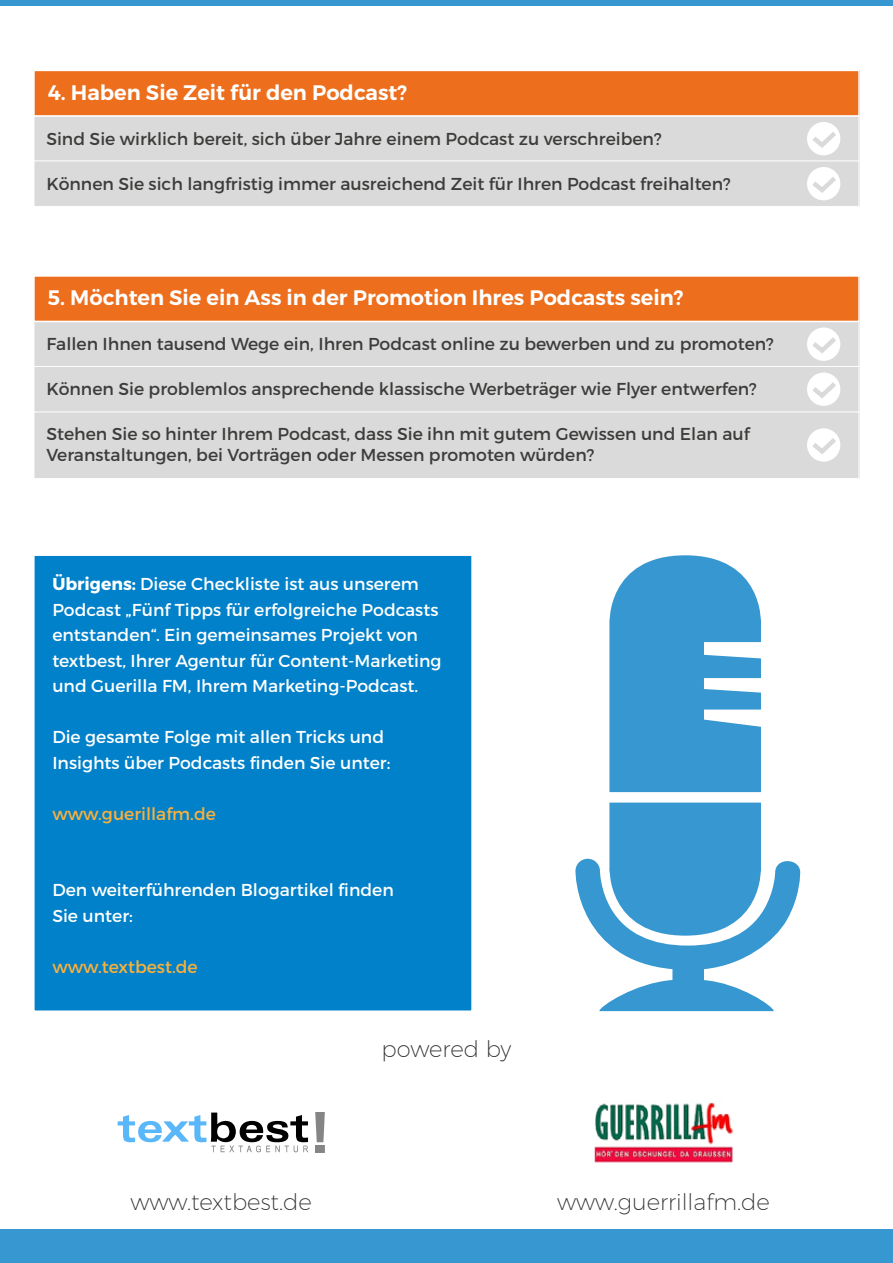
<style>
.page{position:relative;width:893px;height:1263px;background:#fff}
.page>*{position:absolute;margin:0;border:0;box-sizing:border-box;transform-origin:0 0}
.t1{font:200 22.65px "Montserrat";color:#2e2d2b}
.t2{font:600 21px "Montserrat";color:#fff}
.t3{font:17.25px/20.7px "Montserrat";color:#3c3c3b}
.t4{font:17.25px/25.5px "Montserrat";color:#fff}
.t5{font:17.25px "Montserrat";color:#fbb03b}
.s1{font-weight:700}
</style>
<div class="page">
<svg style="left:575px;top:803px;width:226px;height:208px"></svg>
<svg style="left:609px;top:555px;width:153px;height:237px;background:#52a5d7"></svg>
<svg style="left:315px;top:1112px;width:10px;height:30px"></svg>
<div style="left:316px;top:1145px;width:9px;height:8px;background:#858585"></div>
<svg style="left:117px;top:1112px;width:191px;height:40px"></svg>
<img style="left:594px;top:1102px;width:140px;height:61px">
<div style="left:0;top:1230px;width:893px;height:33px;background:#3797d1"></div>
<div style="left:0;top:0;width:893px;height:6px;background:#3797d1"></div>
<div style="left:34px;top:116px;width:825px;height:45px;background:#dadada"></div>
<div style="left:34px;top:116px;width:825px;height:46px;border:1px solid #fff"></div>
<div style="left:807px;top:122px;width:33px;height:33px;background:#fff;border-radius:50%"></div>
<svg style="left:807px;top:127px;width:34px;height:24px"></svg>
<div style="left:34px;top:161px;width:825px;height:45px;background:#dadada"></div>
<div style="left:34px;top:161px;width:825px;height:46px;border:1px solid #fff"></div>
<div style="left:807px;top:167px;width:33px;height:33px;background:#fff;border-radius:50%"></div>
<svg style="left:807px;top:172px;width:34px;height:24px"></svg>
<div style="left:34px;top:70px;width:825px;height:46px;background:#ed6e1c"></div>
<div style="left:33px;top:70px;width:827px;height:47px;border:2px solid #fff"></div>
<div style="left:34px;top:411px;width:825px;height:67px;background:#dadada"></div>
<div style="left:34px;top:411px;width:825px;height:68px;border:1px solid #fff"></div>
<div style="left:807px;top:428px;width:33px;height:34px;background:#fff;border-radius:50%"></div>
<svg style="left:807px;top:433px;width:34px;height:24px"></svg>
<div style="left:34px;top:321px;width:825px;height:46px;background:#dadada"></div>
<div style="left:807px;top:327px;width:33px;height:34px;background:#fff;border-radius:50%"></div>
<svg style="left:807px;top:332px;width:34px;height:24px"></svg>
<div style="left:34px;top:366px;width:825px;height:46px;background:#dadada"></div>
<div style="left:34px;top:366px;width:825px;height:46px;border:1px solid #fff"></div>
<div style="left:807px;top:372px;width:33px;height:34px;background:#fff;border-radius:50%"></div>
<svg style="left:807px;top:377px;width:34px;height:24px"></svg>
<div style="left:34px;top:276px;width:825px;height:45px;background:#ed6e1c"></div>
<div style="left:33px;top:275px;width:827px;height:47px;border:2px solid #fff"></div>
<div style="left:34px;top:555px;width:438px;height:456px;background:#0081c9"></div>
<p class="t2" style="left:48px;top:79px;width:361px">4. Haben Sie Zeit für den Podcast?</p>
<p class="t3" style="left:46px;top:128px;width:617px">Sind Sie wirklich bereit, sich über Jahre einem Podcast zu verschreiben?</p>
<p class="t3" style="left:46px;top:173px;width:686px">Können Sie sich langfristig immer ausreichend Zeit für Ihren Podcast freihalten?</p>
<p class="t2" style="left:48px;top:285px;width:637px">5. Möchten Sie ein Ass in der Promotion Ihres Podcasts sein?</p>
<p class="t3" style="left:46px;top:333px;width:729px">Fallen Ihnen tausend Wege ein, Ihren Podcast online zu bewerben und zu promoten?</p>
<p class="t3" style="left:46px;top:378px;width:712px">Können Sie problemlos ansprechende klassische Werbeträger wie Flyer entwerfen?</p>
<p class="t3" style="left:46px;top:423px;width:705px">Stehen Sie so hinter Ihrem Podcast, dass Sie ihn mit gutem Gewissen und Elan auf<br>Veranstaltungen, bei Vorträgen oder Messen promoten würden?</p>
<p class="t4" style="left:52px;top:571px;width:391px"><span class="s1">Übrigens:</span> Diese Checkliste ist aus unserem Podcast „Fünf Tipps für erfolgreiche Podcasts entstanden“. Ein gemeinsames Projekt von textbest, Ihrer Agentur für Content-Marketing und Guerilla FM, Ihrem Marketing-Podcast.</p>
<p class="t4" style="left:52px;top:724px;width:339px">Die gesamte Folge mit allen Tricks und<br>Insights über Podcasts finden Sie unter:</p>
<p class="t5" style="left:52px;top:803px;width:165px">www.guerillafm.de</p>
<p class="t4" style="left:52px;top:877px;width:343px">Den weiterführenden Blogartikel finden<br>Sie unter:</p>
<p class="t5" style="left:52px;top:956px;width:147px">www.textbest.de</p>
<h1 class="t1" style="left:382px;top:1036px;width:131px">powered by</h1>
<h1 class="t1" style="left:130px;top:1188px;width:183px">www.textbest.de</h1>
<h1 class="t1" style="left:557px;top:1188px;width:214px">www.guerrillafm.de</h1>
</div>
